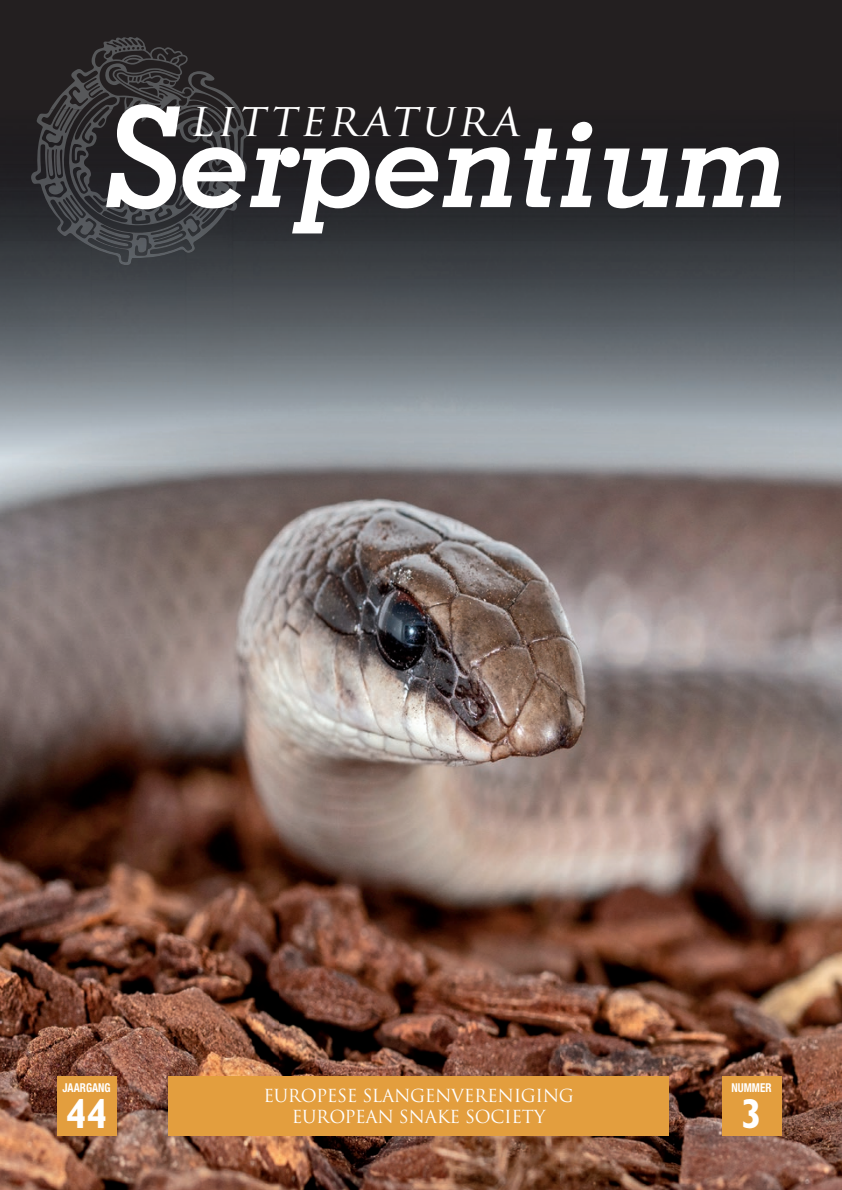
<style>
.page{position:relative;width:842px;height:1190px;background:#fff}
.page>*{position:absolute;margin:0;border:0;box-sizing:border-box;transform-origin:0 0}
.t1{font:italic 45.32px "Trajan Pro";color:#fff}
.t2{font:700 42px "Gill Sans Std";color:#fff;scale:.9 1}
.t3{font:17.5px/21px "Trajan Pro";letter-spacing:-.02em;color:#fff;text-align:center}
.t4{font:700 condensed 12.25px "Helvetica Neue LT Std";color:#fff;scale:.9 1}
</style>
<div class="page">
<img style="left:0;top:467px;width:842px;height:722px">
<div style="left:0;top:0;width:842px;height:109px;background:#231f20"></div>
<img style="left:0;top:109px;width:92px;height:358px">
<img style="left:233px;top:109px;width:609px;height:358px">
<img style="left:186px;top:233px;width:47px;height:234px">
<img style="left:92px;top:247px;width:94px;height:220px">
<img style="left:148px;top:39px;width:33px;height:28px">
<img style="left:148px;top:76px;width:45px;height:21px">
<img style="left:64px;top:160px;width:42px;height:73px">
<img style="left:190px;top:92px;width:37px;height:12px">
<img style="left:148px;top:95px;width:16px;height:2px">
<img style="left:41px;top:109px;width:1px;height:16px">
<img style="left:84px;top:160px;width:22px;height:52px">
<img style="left:148px;top:97px;width:29px;height:7px">
<img style="left:186px;top:101px;width:30px;height:3px">
<img style="left:42px;top:109px;width:64px;height:51px">
<div style="left:57px;top:1075px;width:59px;height:60px;background:#e39e3e"></div>
<div style="left:722px;top:1075px;width:59px;height:60px;background:#e39e3e"></div>
<div style="left:168px;top:1075px;width:501px;height:60px;background:#e39e3e"></div>
<img style="left:50px;top:37px;width:98px;height:72px">
<svg style="left:106px;top:104px;width:675px;height:129px"></svg>
<svg style="left:571px;top:122px;width:22px;height:19px"></svg>
<h1 class="t1" style="left:189px;top:91px;width:341px">LITTERATURA</h1>
<p class="t4" style="left:63px;top:1080px;width:55px">JAARGANG</p>
<p class="t4" style="left:731px;top:1080px;width:46px">NUMMER</p>
<h2 class="t2" style="left:66px;top:1089px;width:48px">44</h2>
<h2 class="t2" style="left:741px;top:1089px;width:25px">3</h2>
<p class="t3" style="left:263px;top:1084px;width:312px">EUROPESE SLANGENVERENIGING<br>EUROPEAN SNAKE SOCIETY</p>
</div>
